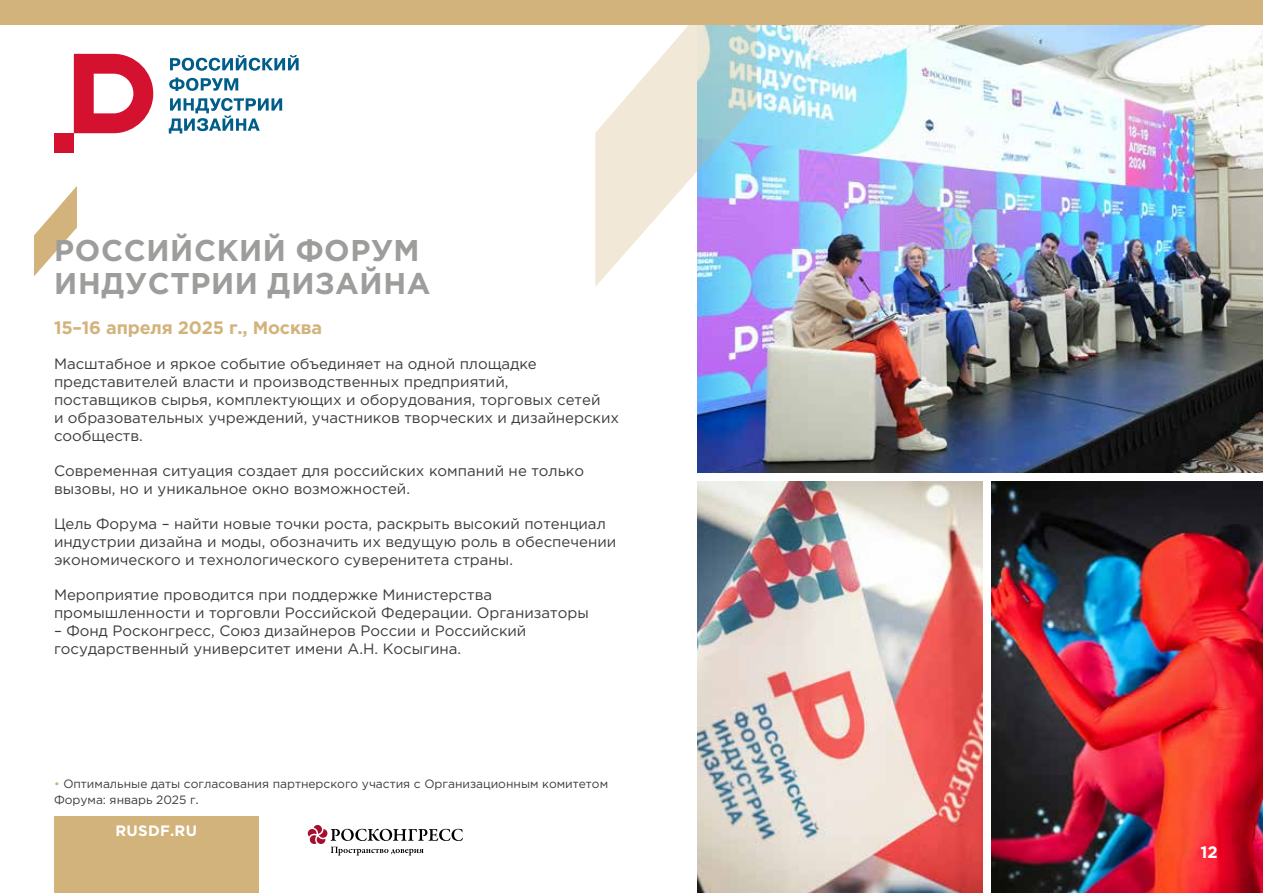
<style>
.page{position:relative;width:1263px;height:893px;background:#fff}
.page>*{position:absolute;margin:0;border:0;box-sizing:border-box;transform-origin:0 0}
.t1{font:700 30px/33px "Gotham Pro";letter-spacing:.02em;color:#9d9d9c}
.t2{font:700 18px "Gotham Pro";letter-spacing:-.01em;color:#d3b37c}
.t3{font:700 16.5px "Gotham Pro";color:#fff}
.t4{font:15px/18px "Gotham Pro";color:#3c3c3b}
.t5{font:700 15px "Gotham Pro";letter-spacing:.02em;color:#fff}
.t6{font:12px/16.5px "Gotham Pro";color:#3c3c3b}
.s1{color:#d3b37c}
.s2{font-size:13.5px}
</style>
<div class="page">
<div style="left:54px;top:816px;width:205px;height:77px;background:#d3b37c"></div>
<img style="left:697px;top:25px;width:566px;height:447px">
<img style="left:697px;top:481px;width:285px;height:412px">
<img style="left:991px;top:481px;width:272px;height:412px">
<svg style="left:34px;top:186px;width:43px;height:90px"></svg>
<svg style="left:308px;top:825px;width:155px;height:30px"></svg>
<div style="left:54px;top:133px;width:20px;height:20px;background:#d51130"></div>
<svg style="left:74px;top:54px;width:79px;height:79px"></svg>
<svg style="left:170px;top:55px;width:129px;height:16px"></svg>
<svg style="left:169px;top:78px;width:69px;height:13px"></svg>
<svg style="left:169px;top:98px;width:113px;height:36px"></svg>
<svg style="left:595px;top:25px;width:162px;height:262px"></svg>
<div style="left:0;top:0;width:1263px;height:25px;background:#d3b37c"></div>
<h1 class="t1" style="left:54px;top:234px;width:378px">РОССИЙСКИЙ ФОРУМ<br>ИНДУСТРИИ ДИЗАЙНА</h1>
<p class="t2" style="left:54px;top:317px;width:270px">15–16 апреля 2025 г., Москва</p>
<p class="t4" style="left:54px;top:355px;width:567px">Масштабное и яркое событие объединяет на одной площадке представителей власти и производственных предприятий,<br>поставщиков сырья, комплектующих и оборудования, торговых сетей<br>и образовательных учреждений, участников творческих и дизайнерских сообществ.</p>
<p class="t4" style="left:54px;top:462px;width:531px">Современная ситуация создает для российских компаний не только вызовы, но и уникальное окно возможностей.</p>
<p class="t4" style="left:54px;top:515px;width:564px">Цель Форума – найти новые точки роста, раскрыть высокий потенциал индустрии дизайна и моды, обозначить их ведущую роль в обеспечении экономического и технологического суверенитета страны.</p>
<p class="t4" style="left:54px;top:586px;width:536px">Мероприятие проводится при поддержке Министерства промышленности и торговли Российской Федерации. Организаторы</p>
<p class="t4" style="left:54px;top:622px;width:474px">– Фонд Росконгресс, Союз дизайнеров России и Российский государственный университет имени А.Н. Косыгина.</p>
<p class="t6" style="left:54px;top:775px;width:556px"><span class="s1">•</span> Оптимальные даты согласования партнерского участия с Организационным комитетом<br>Форума: январь 2025 г<span class="s2">.</span></p>
<p class="t5" style="left:115px;top:822px;width:83px">RUSDF.RU</p>
<p class="t3" style="left:1200px;top:843px;width:19px">12</p>
</div>
